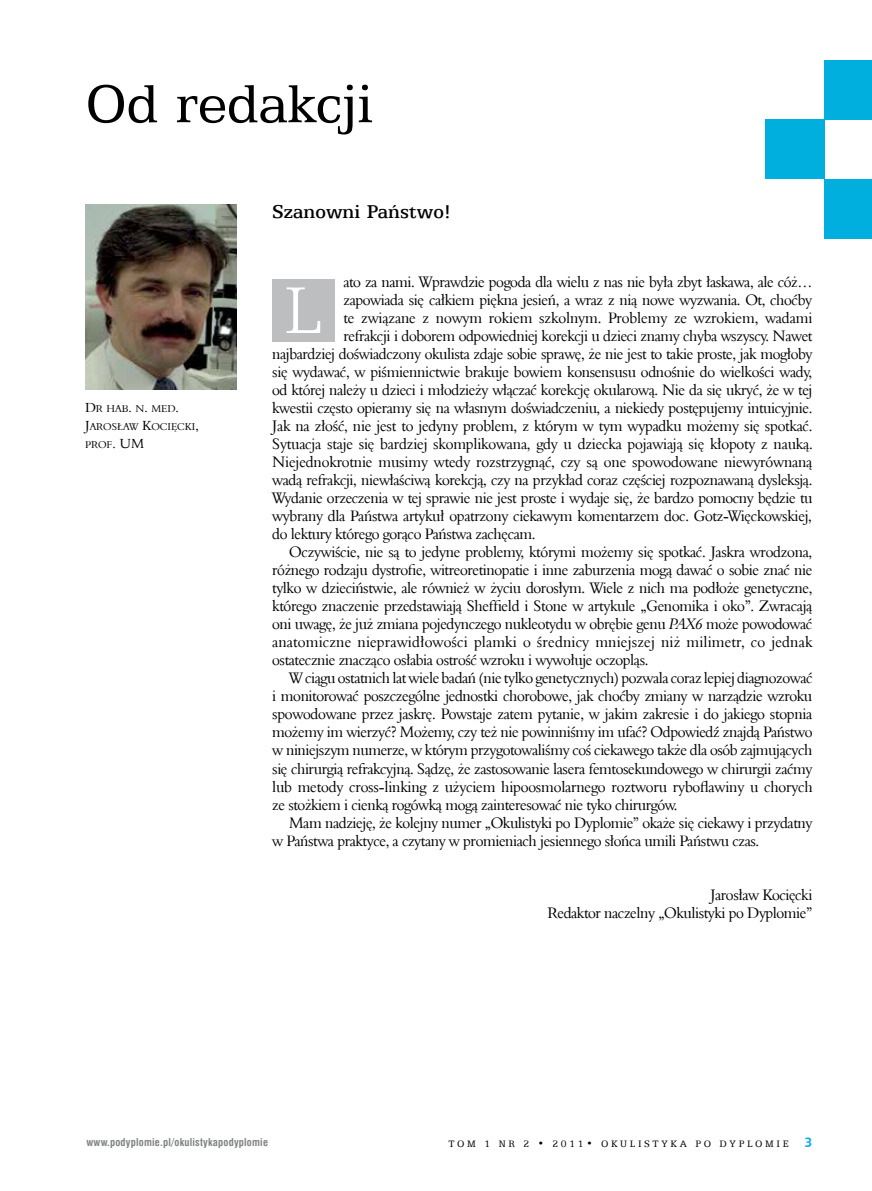
<style>
.page{position:relative;width:872px;height:1191px;background:#fff}
.page>*{position:absolute;margin:0;border:0;box-sizing:border-box;transform-origin:0 0}
.t1{font:74.4px "Egyptian 505 Lt EU";color:#fff}
.t2{font:60px "Egyptian 505 EU";letter-spacing:-.015em;color:#000}
.t3{font:21px "Egyptian 505 Md EU";color:#000}
.t4{font:15.6px/18px "Aldine 401 EU";letter-spacing:-.03em;color:#000;text-align:right;scale:.96 1}
.t5{font:15.6px "Aldine 401 EU";letter-spacing:.01em;color:#000;scale:.96 1}
.t6{font:15.6px "Aldine 401 EU";letter-spacing:-.01em;color:#000;scale:.96 1}
.t7{font:700 10.5px "Swis 721 Cn EU";letter-spacing:.02em;color:#808285}
.t8{font:10.5px "Egyptian 505 EU";letter-spacing:.25em;color:#000}
.t9{font:10.2px/18px "Aldine 401 EU";color:#000}
.s1{font-size:13.5px}
.s2{font-style:italic}
.s3{font-family:"Humnst 777 EU";font-weight:700;font-size:13.5px;color:#00aeef}
</style>
<div class="page">
<div style="left:825px;top:60px;width:47px;height:59px;background:#00afde"></div>
<div style="left:765px;top:119px;width:60px;height:60px;background:#00afde"></div>
<div style="left:825px;top:179px;width:47px;height:60px;background:#00afde"></div>
<div style="left:272px;top:279px;width:62px;height:62px;background:#bcbec0"></div>
<img style="left:85px;top:204px;width:151px;height:185px">
<h2 class="t2" style="left:85px;top:69px;width:290px">Od redakcji</h2>
<p class="t9" style="left:85px;top:399px;width:115px"><span class="s1">D</span>R HAB<span class="s1">.</span> N<span class="s1">.</span> MED<span class="s1">.<br>J</span>AROSŁAW <span class="s1">K</span>OCIĘCKI<span class="s1">,<br></span>PROF<span class="s1">. UM</span></p>
<h3 class="t3" style="left:272px;top:199px;width:180px">Szanowni Państwo!</h3>
<p class="t4" style="left:343px;top:273px;width:490px">ato za nami. Wprawdzie pogoda dla wielu z nas nie była zbyt łaskawa, ale cóż…</p>
<p class="t4" style="left:343px;top:291px;width:490px">zapowiada się całkiem piękna jesień, a wraz z nią nowe wyzwania. Ot, choćby</p>
<p class="t6" style="left:343px;top:308px;width:490px">te związane z nowym rokiem szkolnym. Problemy ze wzrokiem, wadami</p>
<p class="t4" style="left:343px;top:327px;width:490px">refrakcji i doborem odpowiedniej korekcji u dzieci znamy chyba wszyscy. Nawet</p>
<p class="t4" style="left:272px;top:345px;width:564px">najbardziej doświadczony okulista zdaje sobie sprawę, że nie jest to takie proste, jak mogłoby</p>
<p class="t4" style="left:272px;top:363px;width:564px">się wydawać, w piśmiennictwie brakuje bowiem konsensusu odnośnie do wielkości wady,</p>
<p class="t4" style="left:272px;top:381px;width:564px">od której należy u dzieci i młodzieży włączać korekcję okularową. Nie da się ukryć, że w tej</p>
<p class="t4" style="left:272px;top:399px;width:564px">kwestii często opieramy się na własnym doświadczeniu, a niekiedy postępujemy intuicyjnie.</p>
<p class="t4" style="left:272px;top:417px;width:564px">Jak na złość, nie jest to jedyny problem, z którym w tym wypadku możemy się spotkać.</p>
<p class="t4" style="left:272px;top:435px;width:564px">Sytuacja staje się bardziej skomplikowana, gdy u dziecka pojawiają się kłopoty z nauką.</p>
<p class="t4" style="left:272px;top:453px;width:564px">Niejednokrotnie musimy wtedy rozstrzygnąć, czy są one spowodowane niewyrównaną</p>
<p class="t4" style="left:272px;top:471px;width:564px">wadą refrakcji, niewłaściwą korekcją, czy na przykład coraz częściej rozpoznawaną dysleksją.</p>
<p class="t4" style="left:272px;top:489px;width:564px">Wydanie orzeczenia w tej sprawie nie jest proste i wydaje się, że bardzo pomocny będzie tu</p>
<p class="t4" style="left:272px;top:507px;width:564px">wybrany dla Państwa artykuł opatrzony ciekawym komentarzem doc. Gotz-Więckowskiej,</p>
<p class="t4" style="left:272px;top:525px;width:276px">do lektury którego gorąco Państwa zachęcam.</p>
<p class="t4" style="left:289px;top:543px;width:546px">Oczywiście, nie są to jedyne problemy, którymi możemy się spotkać. Jaskra wrodzona,</p>
<p class="t4" style="left:272px;top:561px;width:564px">różnego rodzaju dystrofie, witreoretinopatie i inne zaburzenia mogą dawać o sobie znać nie</p>
<p class="t4" style="left:272px;top:579px;width:564px">tylko w dzieciństwie, ale również w życiu dorosłym. Wiele z nich ma podłoże genetyczne,</p>
<p class="t4" style="left:272px;top:597px;width:564px">którego znaczenie przedstawiają Sheffield i Stone w artykule „Genomika i oko”. Zwracają</p>
<p class="t4" style="left:272px;top:615px;width:564px">oni uwagę, że już zmiana pojedynczego nukleotydu w obrębie genu <span class="s2">PAX6</span> może powodować</p>
<p class="t5" style="left:272px;top:632px;width:564px">anatomiczne nieprawidłowości plamki o średnicy mniejszej niż milimetr, co jednak</p>
<p class="t4" style="left:272px;top:651px;width:393px">ostatecznie znacząco osłabia ostrość wzroku i wywołuje oczopląs.</p>
<p class="t4" style="left:289px;top:669px;width:546px">W ciągu ostatnich lat wiele badań (nie tylko genetycznych) pozwala coraz lepiej diagnozować</p>
<p class="t4" style="left:272px;top:687px;width:564px">i monitorować poszczególne jednostki chorobowe, jak choćby zmiany w narządzie wzroku</p>
<p class="t4" style="left:272px;top:705px;width:564px">spowodowane przez jaskrę. Powstaje zatem pytanie, w jakim zakresie i do jakiego stopnia</p>
<p class="t4" style="left:272px;top:723px;width:564px">możemy im wierzyć? Możemy, czy też nie powinniśmy im ufać? Odpowiedź znajdą Państwo</p>
<p class="t4" style="left:272px;top:741px;width:564px">w niniejszym numerze, w którym przygotowaliśmy coś ciekawego także dla osób zajmujących</p>
<p class="t4" style="left:272px;top:759px;width:564px">się chirurgią refrakcyjną. Sądzę, że zastosowanie lasera femtosekundowego w chirurgii zaćmy</p>
<p class="t4" style="left:272px;top:777px;width:564px">lub metody cross-linking z użyciem hipoosmolarnego roztworu ryboflawiny u chorych</p>
<p class="t4" style="left:272px;top:795px;width:424px">ze stożkiem i cienką rogówką mogą zainteresować nie tyko chirurgów.</p>
<p class="t4" style="left:289px;top:813px;width:546px">Mam nadzieję, że kolejny numer „Okulistyki po Dyplomie” okaże się ciekawy i przydatny</p>
<p class="t4" style="left:272px;top:831px;width:509px">w Państwa praktyce, a czytany w promieniach jesiennego słońca umili Państwu czas.</p>
<p class="t4" style="left:547px;top:885px;width:277px">Jarosław Kocięcki<br>Redaktor naczelny „Okulistyki po Dyplomie”</p>
<h1 class="t1" style="left:284px;top:267px;width:40px">L</h1>
<p class="t7" style="left:86px;top:1136px;width:183px">www.podyplomie.pl/okulistykapodyplomie</p>
<p class="t8" style="left:448px;top:1137px;width:365px">TOM 1 NR 2 • 2011• OKULISTYKA PO DYPLOMIE <span class="s3">3</span></p>
</div>
